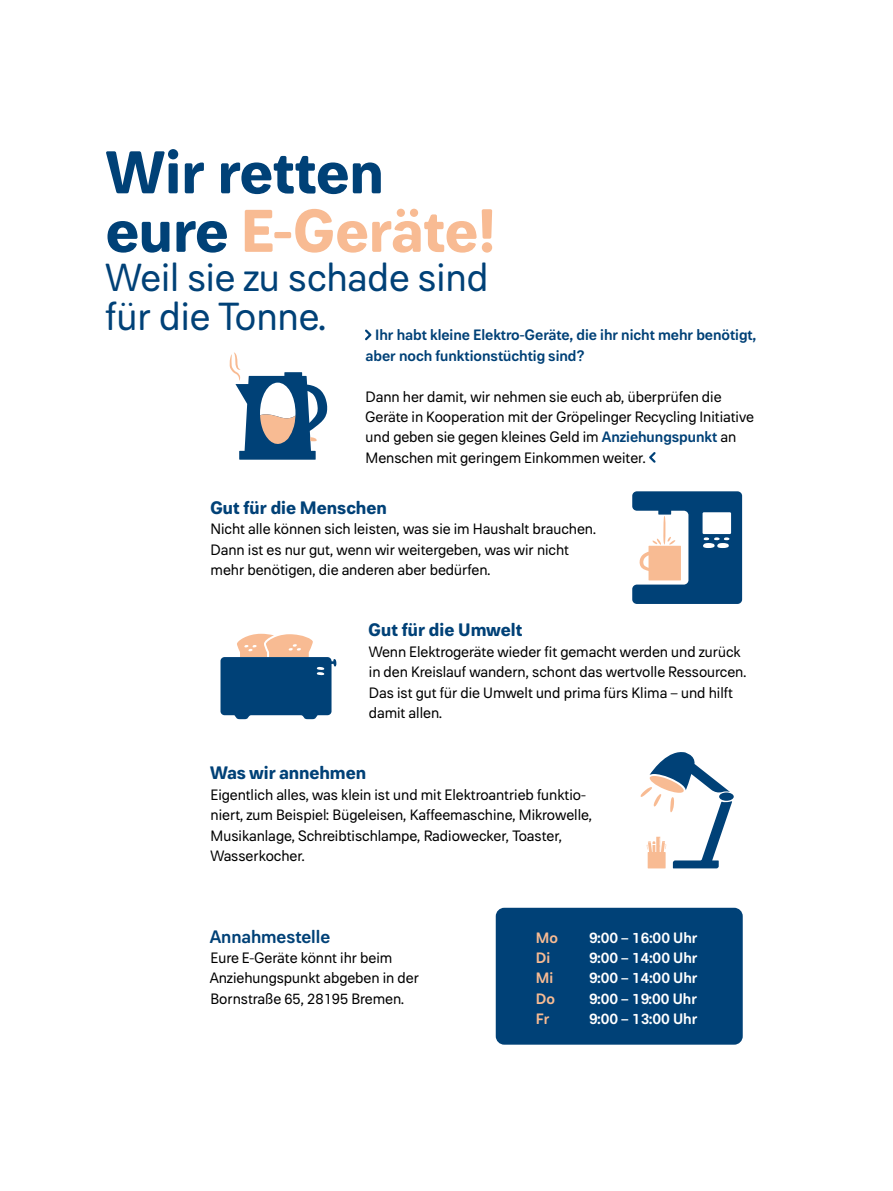
<style>
.page{position:relative;width:893px;height:1191px;background:#fff}
.page>*{position:absolute;margin:0;border:0;box-sizing:border-box;transform-origin:0 0}
.t1{font:700 60px/58.5px "Paul Grotesk Soft";color:#004177}
.t2{font:39px/39px "Paul Grotesk Soft";color:#004177}
.t3{font:700 18px "Paul Grotesk Soft";color:#004177}
.t4{font:600 18px "Paul Grotesk Soft";color:#004177}
.t5{font:15px/20.4px "Paul Grotesk Soft";color:#000}
.t6{font:600 15px/20.4px "Paul Grotesk Soft";color:#004177}
.t7{font:600 15px "Paul Grotesk Soft";color:#fff}
.t8{font:600 15px "Paul Grotesk Soft";color:#f8bb93}
.s1{color:#f8bb93}
.s2{font-weight:600;color:#004177}
</style>
<div class="page">
<div style="left:496px;top:907px;width:247px;height:137px;background:#004177;border-radius:9px"></div>
<svg style="left:632px;top:491px;width:110px;height:113px"></svg>
<svg style="left:640px;top:752px;width:94px;height:116px"></svg>
<svg style="left:230px;top:352px;width:97px;height:108px"></svg>
<svg style="left:220px;top:634px;width:116px;height:85px"></svg>
<svg style="left:365px;top:329px;width:7px;height:12px"></svg>
<svg style="left:649px;top:452px;width:7px;height:11px"></svg>
<h1 class="t1" style="left:106px;top:144px;width:391px">Wir retten eure <span class="s1">E-Geräte!</span></h1>
<h2 class="t2" style="left:106px;top:258px;width:384px">Weil sie zu schade sind für die Tonne.</h2>
<p class="t6" style="left:366px;top:325px;width:392px;text-indent:10px">Ihr habt kleine Elektro-Geräte, die ihr nicht mehr benötigt, aber noch funktionstüchtig sind?</p>
<p class="t5" style="left:365px;top:386px;width:390px">Dann her damit, wir nehmen sie euch ab, überprüfen die Geräte in Kooperation mit der Gröpelinger Recycling Initiative und geben sie gegen kleines Geld im <span class="s2">Anziehungspunkt</span> an Menschen mit geringem Einkommen weiter.</p>
<p class="t3" style="left:210px;top:497px;width:178px">Gut für die Menschen</p>
<p class="t5" style="left:210px;top:519px;width:387px">Nicht alle können sich leisten, was sie im Haushalt brauchen.<br>Dann ist es nur gut, wenn wir weitergeben, was wir nicht mehr benötigen, die anderen aber bedürfen.</p>
<p class="t3" style="left:368px;top:619px;width:155px">Gut für die Umwelt</p>
<p class="t5" style="left:369px;top:641px;width:379px">Wenn Elektrogeräte wieder fit gemacht werden und zurück in den Kreislauf wandern, schont das wertvolle Ressourcen.<br>Das ist gut für die Umwelt und prima fürs Klima – und hilft damit allen.</p>
<p class="t3" style="left:210px;top:762px;width:157px">Was wir annehmen</p>
<p class="t5" style="left:210px;top:784px;width:383px">Eigentlich alles, was klein ist und mit Elektroantrieb funktio&shy;niert, zum Beispiel: Bügeleisen, Kaffeemaschine, Mikrowelle, Musikanlage, Schreibtischlampe, Radiowecker, Toaster, Wasserkocher.</p>
<p class="t4" style="left:210px;top:925px;width:122px">Annahmestelle</p>
<p class="t5" style="left:210px;top:947px;width:211px">Eure E-Geräte könnt ihr beim<br>Anziehungspunkt abgeben in der<br>Bornstraße 65, 28195 Bremen.</p>
<p class="t8" style="left:536px;top:928px;width:24px">Mo</p>
<p class="t7" style="left:589px;top:928px;width:110px">9:00 – 16:00 Uhr</p>
<p class="t8" style="left:536px;top:949px;width:16px">Di</p>
<p class="t7" style="left:589px;top:949px;width:110px">9:00 – 14:00 Uhr</p>
<p class="t8" style="left:536px;top:969px;width:19px">Mi</p>
<p class="t7" style="left:589px;top:969px;width:110px">9:00 – 14:00 Uhr</p>
<p class="t8" style="left:536px;top:989px;width:21px">Do</p>
<p class="t7" style="left:589px;top:989px;width:109px">9:00 – 19:00 Uhr</p>
<p class="t8" style="left:536px;top:1010px;width:15px">Fr</p>
<p class="t7" style="left:589px;top:1010px;width:110px">9:00 – 13:00 Uhr</p>
</div>
